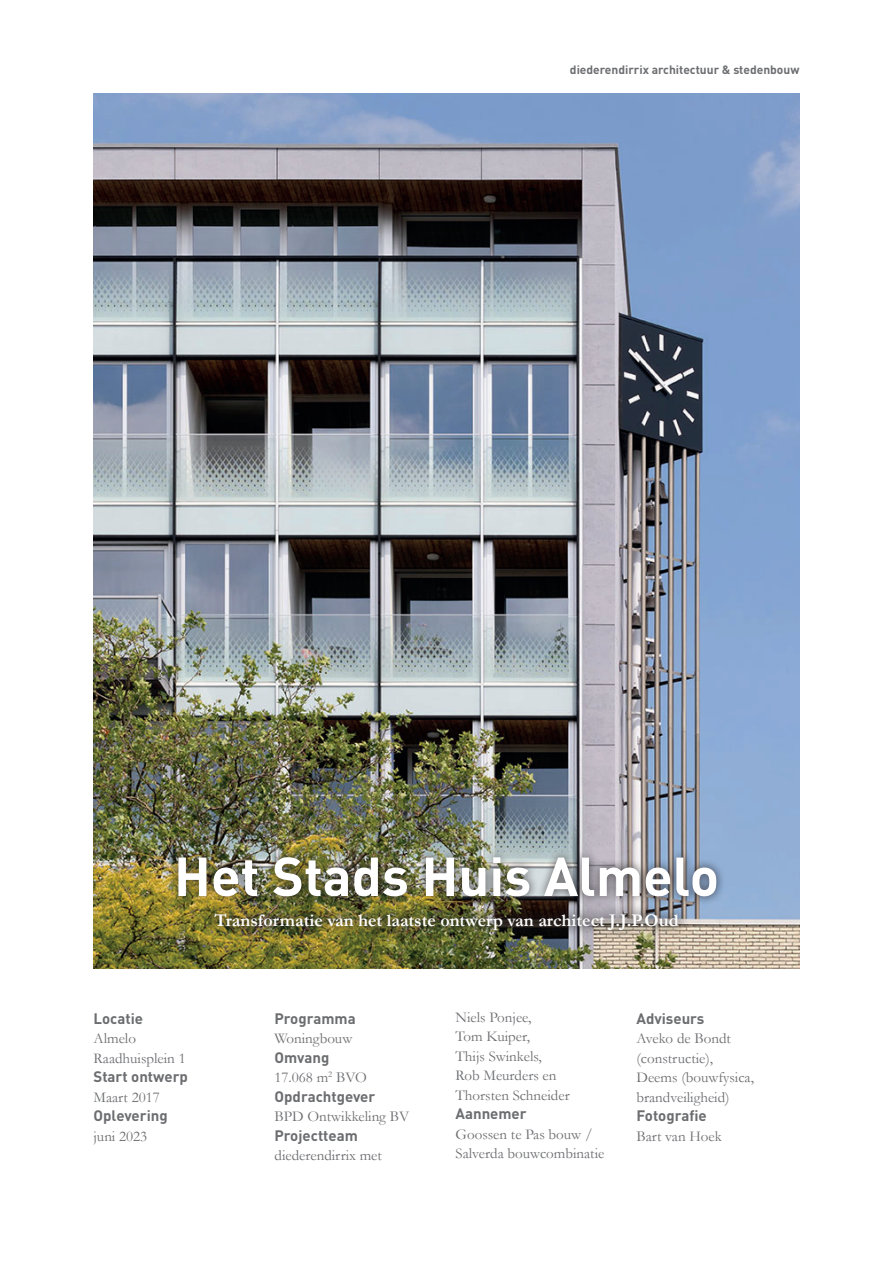
<style>
.page{position:relative;width:893px;height:1263px;background:#fff}
.page>*{position:absolute;margin:0;border:0;box-sizing:border-box;transform-origin:0 0}
.t1{font:700 54px "DIN Pro";color:#fff}
.t2{font:700 18px "Garamond";color:#fff}
.t3{font:15px/19.5px "Garamond";color:#6c6d70}
.t4{font:700 15px "DIN Pro";color:#6c6d70}
.t5{font:700 12px "DIN Pro";color:#6c6d70}
</style>
<div class="page">
<img style="left:94px;top:94px;width:705px;height:874px">
<div style="left:203px;top:903px;width:486px;height:38px;background:#231f20;opacity:.9"></div>
<div style="left:168px;top:848px;width:558px;height:58px;background:#231f20;opacity:.75"></div>
<p class="t5" style="left:570px;top:59px;width:231px">diederendirrix architectuur &amp; stedenbouw</p>
<h1 class="t1" style="left:174px;top:831px;width:547px">Het Stads Huis Almelo</h1>
<p class="t2" style="left:214px;top:908px;width:466px">Transformatie van het laatste ontwerp van architect J.J.P.Oud</p>
<p class="t4" style="left:94px;top:1006px;width:51px">Locatie</p>
<p class="t3" style="left:94px;top:1028px;width:94px">Almelo<br>Raadhuisplein 1</p>
<p class="t4" style="left:94px;top:1064px;width:96px">Start ontwerp</p>
<p class="t3" style="left:94px;top:1087px;width:68px">Maart 2017</p>
<p class="t4" style="left:94px;top:1103px;width:76px">Oplevering</p>
<p class="t3" style="left:94px;top:1126px;width:55px">juni 2023</p>
<p class="t4" style="left:275px;top:1006px;width:83px">Programma</p>
<p class="t3" style="left:275px;top:1028px;width:79px">Woningbouw</p>
<p class="t4" style="left:275px;top:1045px;width:57px">Omvang</p>
<p class="t3" style="left:275px;top:1067px;width:94px">17.068 m<sup>2</sup> BVO</p>
<p class="t4" style="left:274px;top:1084px;width:102px">Opdrachtgever</p>
<p class="t3" style="left:274px;top:1106px;width:136px">BPD Ontwikkeling BV</p>
<p class="t4" style="left:274px;top:1123px;width:85px">Projectteam</p>
<p class="t3" style="left:274px;top:1145px;width:109px">diederendirrix met</p>
<p class="t3" style="left:455px;top:1007px;width:116px">Niels Ponjee,<br>Tom Kuiper,<br>Thijs Swinkels,<br>Rob Meurders en<br>Thorsten Schneider</p>
<p class="t4" style="left:455px;top:1101px;width:73px">Aannemer</p>
<p class="t3" style="left:455px;top:1124px;width:150px">Goossen te Pas bouw /<br>Salverda bouwcombinatie</p>
<p class="t4" style="left:636px;top:1006px;width:70px">Adviseurs</p>
<p class="t3" style="left:636px;top:1028px;width:119px">Aveko de Bondt (constructie),<br>Deems (bouwfysica, brandveiligheid)</p>
<p class="t4" style="left:636px;top:1103px;width:72px">Fotografie</p>
<p class="t3" style="left:636px;top:1126px;width:87px">Bart van Hoek</p>
</div>
